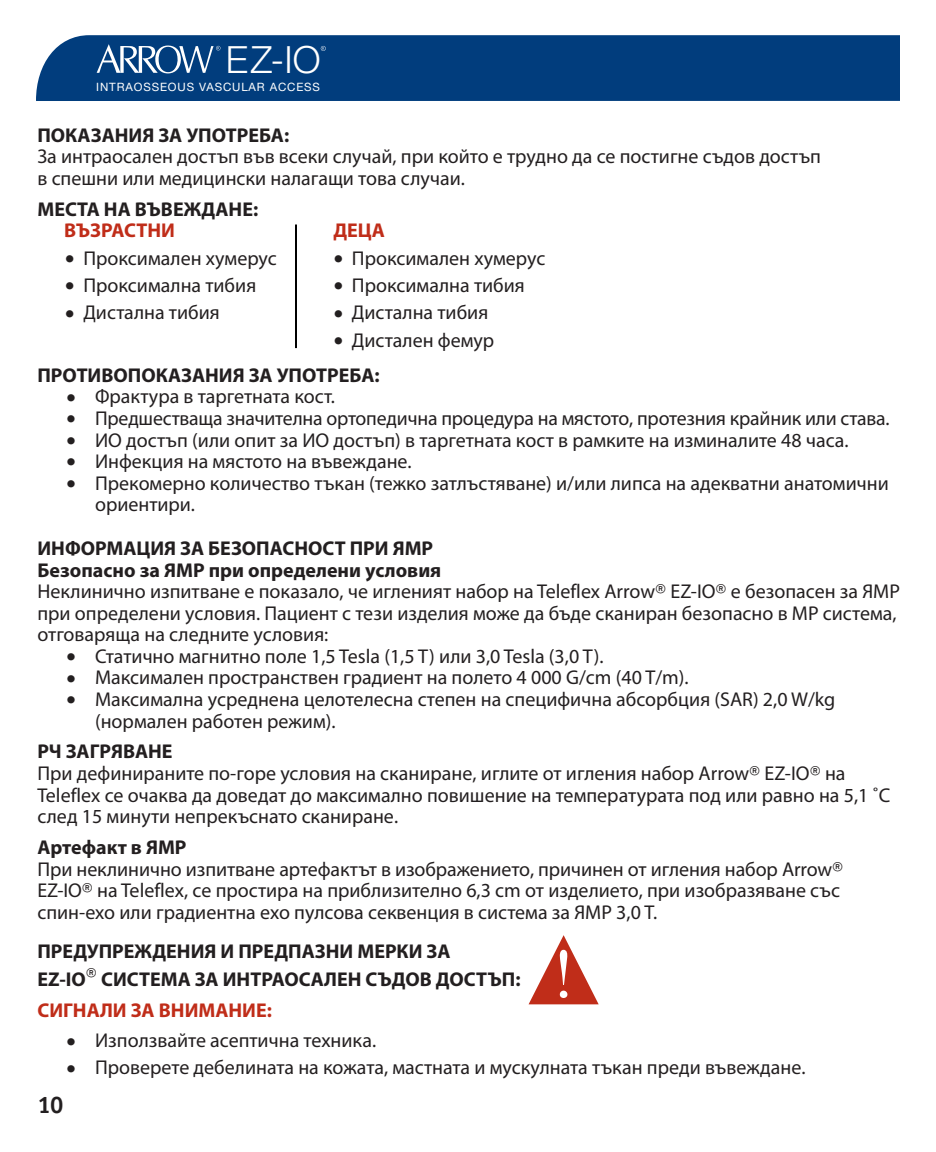
<style>
.page{position:relative;width:936px;height:1152px;background:#fff}
.page>*{position:absolute;margin:0;border:0;box-sizing:border-box;transform-origin:0 0}
.t1{font:300 37.6px "Helvetica Neue LT Std";color:#fff}
.t2{font:700 24px "Officina Sans Std";color:#231f20}
.t3{font:20px/21.6px "Myriad Pro";color:#231f20}
.t4{font:700 20px/35.2px "Myriad Pro";color:#231f20}
.t5{font:700 20px "Myriad Pro";color:#c02d19}
.t6{font:11.6px "Helvetica Neue LT Std";letter-spacing:.075em;color:#fff}
.s1{font-family:"Officina Sans Std"}
.s2{font-family:"Officina Sans Std";font-weight:400}
.s3{font-weight:400}
.s4{font-weight:700}
</style>
<div class="page">
<div style="left:36px;top:35px;width:864px;height:66px;background:#013d7d"></div>
<svg style="left:97px;top:44px;width:124px;height:30px"></svg>
<svg style="left:321px;top:46px;width:5px;height:5px"></svg>
<hr style="left:295px;top:225px;width:2px;height:123px;background:#000">
<svg style="left:529px;top:935px;width:70px;height:69px"></svg>
<h1 class="t1" style="left:226px;top:37px;width:96px">EZ-IO</h1>
<p class="t6" style="left:96px;top:80px;width:225px">INTRAOSSEOUS VASCULAR ACCESS</p>
<p class="t4" style="left:37px;top:117px;width:253px">ПОКАЗАНИЯ ЗА УПОТРЕБА:</p>
<p class="t3" style="left:37px;top:145px;width:785px">За интраосален достъп във всеки случай, при който е трудно да се постигне съдов достъп в спешни или медицински налагащи това случаи.</p>
<p class="t4" style="left:37px;top:191px;width:222px">МЕСТА НА ВЪВЕЖДАНЕ:</p>
<p class="t5" style="left:64px;top:218px;width:112px">ВЪЗРАСТНИ</p>
<p class="t5" style="left:333px;top:218px;width:53px">ДЕЦА</p>
<p class="t3" style="left:65px;top:247px;width:213px"><span class="s1">•</span> Проксимален хумерус</p>
<p class="t3" style="left:333px;top:247px;width:213px"><span class="s1">•</span> Проксимален хумерус</p>
<p class="t3" style="left:65px;top:274px;width:193px"><span class="s1">•</span> Проксимална тибия</p>
<p class="t3" style="left:333px;top:274px;width:193px"><span class="s1">•</span> Проксимална тибия</p>
<p class="t3" style="left:65px;top:301px;width:156px"><span class="s1">•</span> Дистална тибия</p>
<p class="t3" style="left:333px;top:301px;width:156px"><span class="s1">•</span> Дистална тибия</p>
<p class="t4" style="left:37px;top:322px;width:458px;text-indent:296px"><span class="s2">•</span> <span class="s3">Дистален фемур<br></span>ПРОТИВОПОКАЗАНИЯ ЗА УПОТРЕБА:</p>
<p class="t3" style="left:66px;top:386px;width:270px"><span class="s1">•</span> Фрактура в таргетната кост.</p>
<p class="t3" style="left:66px;top:407px;width:825px"><span class="s1">•</span> Предшестваща значителна ортопедична процедура на мястото, протезния крайник или става.</p>
<p class="t3" style="left:66px;top:429px;width:784px"><span class="s1">•</span> ИО достъп (или опит за ИО достъп) в таргетната кост в рамките на изминалите 48 часа.</p>
<p class="t3" style="left:66px;top:450px;width:347px"><span class="s1">•</span> Инфекция на мястото на въвеждане.</p>
<p class="t3" style="left:95px;top:472px;width:795px;text-indent:-29px"><span class="s1">•</span> Прекомерно количество тъкан (тежко затлъстяване) и/или липса на адекватни анатомични ориентири.</p>
<p class="t3" style="left:37px;top:537px;width:864px"><span class="s4">ИНФОРМАЦИЯ ЗА БЕЗОПАСНОСТ ПРИ ЯМР<br>Безопасно за ЯМР при определени условия<br></span>Неклинично изпитване е показало, че игленият набор на Teleflex Arrow<span class="s1">®</span> EZ-IO<span class="s1">®</span> е безопасен за ЯМР при определени условия. Пациент с тези изделия може да бъде сканиран безопасно в МР система, отговаряща на следните условия:</p>
<p class="t3" style="left:66px;top:645px;width:539px"><span class="s1">•</span> Статично магнитно поле 1,5 Tesla (1,5 T) или 3,0 Tesla (3,0 T).</p>
<p class="t3" style="left:66px;top:667px;width:624px"><span class="s1">•</span> Максимален пространствен градиент на полето 4 000 G/cm (40 T/m).</p>
<p class="t3" style="left:95px;top:688px;width:742px;text-indent:-29px"><span class="s1">•</span> Максимална усреднена целотелесна степен на специфична абсорбция (SAR) 2,0 W/kg (нормален работен режим).</p>
<p class="t3" style="left:37px;top:741px;width:854px"><span class="s4">РЧ ЗАГРЯВАНЕ<br></span>При дефинираните по-горе условия на сканиране, иглите от игления набор Arrow<span class="s1">®</span> EZ-IO<span class="s1">®</span> на Teleflex се очаква да доведат до максимално повишение на температурата под или равно на 5,1 ˚C след 15 минути непрекъснато сканиране.</p>
<p class="t3" style="left:37px;top:836px;width:807px"><span class="s4">Артефакт в ЯМР<br></span>При неклинично изпитване артефактът в изображението, причинен от игления набор Arrow<span class="s1">® </span>EZ-IO<span class="s1">®</span> на Teleflex, се простира на приблизително 6,3 cm от изделието, при изобразяване със спин-ехо или градиентна ехо пулсова секвенция в система за ЯМР 3,0 T.</p>
<p class="t4" style="left:37px;top:937px;width:485px;line-height:27.2px">ПРЕДУПРЕЖДЕНИЯ И ПРЕДПАЗНИ МЕРКИ ЗА<br>EZ-IO<sup>®</sup> СИСТЕМА ЗА ИНТРАОСАЛЕН СЪДОВ ДОСТЪП:</p>
<p class="t5" style="left:37px;top:997px;width:236px">СИГНАЛИ ЗА ВНИМАНИЕ:</p>
<p class="t3" style="left:66px;top:1030px;width:311px"><span class="s1">•</span> Използвайте асептична техника.</p>
<p class="t3" style="left:66px;top:1056px;width:741px"><span class="s1">•</span> Проверете дебелината на кожата, мастната и мускулната тъкан преди въвеждане.</p>
<p class="t2" style="left:37px;top:1090px;width:28px">10</p>
</div>
